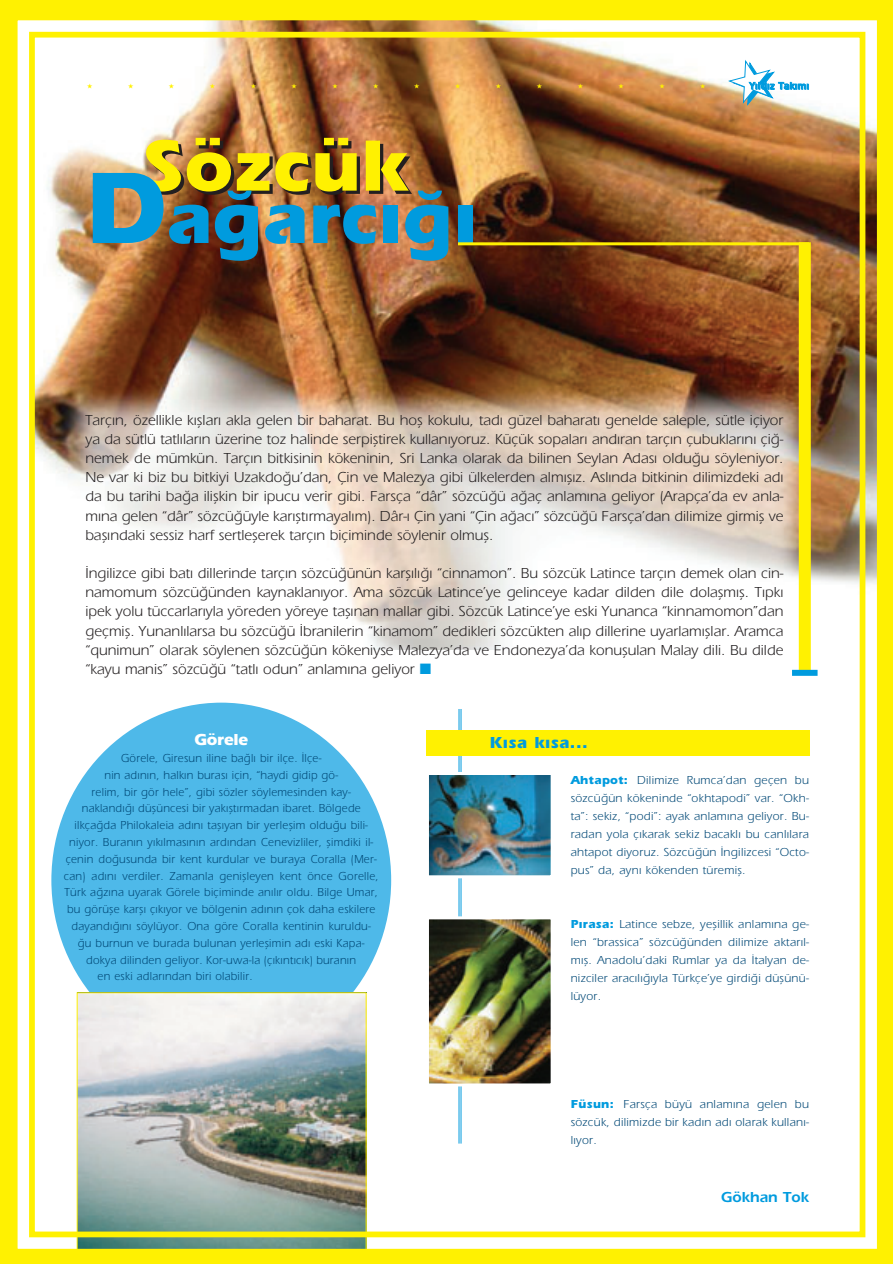
<style>
.page{position:relative;width:893px;height:1264px;background:#fff}
.page>*{position:absolute;margin:0;border:0;box-sizing:border-box;transform-origin:0 0}
.t1{font:700 75px "Eras";color:#009bde}
.t2{font:700 75px "Eras";color:#fff101}
.t3{font:700 16.5px "Eras";color:#009bde}
.t4{font:700 16.5px "Eras";letter-spacing:-.015em;color:#fff}
.t5{font:15px/19.2px "Eras";color:#231f20;text-align:justify}
.t6{font:15px "Eras Demi";color:#009bde}
.t7{font:12px "Eras";letter-spacing:.02em;color:#004876;scale:.95 1}
.t8{font:12px/18px "Eras";letter-spacing:.02em;color:#004876;text-align:justify}
.t9{font:500 9.6px "Eras";color:#009bde}
.s1{font-size:105px}
.s2{color:#fff}
.s3{color:#009bde}
.s4{font-weight:700;color:#009bde}
</style>
<div class="page">
<img style="left:6px;top:7px;width:879px;height:1250px">
<div style="left:29px;top:32px;width:835px;height:1205px;border:6px solid #fff101"></div>
<div style="left:798px;top:242px;width:12px;height:431px;background:#fff101"></div>
<div style="left:791px;top:670px;width:26px;height:6px;background:#009bde"></div>
<hr style="left:457px;top:242px;width:351px;height:3px;background:#fff101">
<div style="left:0;top:0;width:6px;height:1264px;background:#fff101"></div>
<div style="left:0;top:1257px;width:892px;height:7px;background:#fff101"></div>
<div style="left:885px;top:0;width:7px;height:1264px;background:#fff101"></div>
<div style="left:0;top:0;width:892px;height:7px;background:#fff101"></div>
<svg style="left:87px;top:83px;width:5px;height:5px"></svg>
<svg style="left:128px;top:83px;width:5px;height:5px"></svg>
<svg style="left:169px;top:83px;width:5px;height:5px"></svg>
<svg style="left:210px;top:83px;width:5px;height:5px"></svg>
<svg style="left:250px;top:83px;width:6px;height:5px"></svg>
<svg style="left:291px;top:83px;width:5px;height:5px"></svg>
<svg style="left:332px;top:83px;width:5px;height:5px"></svg>
<svg style="left:373px;top:83px;width:5px;height:5px"></svg>
<svg style="left:414px;top:83px;width:5px;height:5px"></svg>
<svg style="left:455px;top:83px;width:5px;height:5px"></svg>
<svg style="left:495px;top:83px;width:6px;height:5px"></svg>
<svg style="left:536px;top:83px;width:5px;height:5px"></svg>
<svg style="left:577px;top:83px;width:5px;height:5px"></svg>
<svg style="left:618px;top:83px;width:5px;height:5px"></svg>
<svg style="left:659px;top:83px;width:5px;height:5px"></svg>
<svg style="left:700px;top:83px;width:5px;height:5px"></svg>
<svg style="left:725px;top:56px;width:54px;height:50px"></svg>
<h1 class="t2" style="left:141px;top:138px;width:268px">Sözcük</h1>
<h1 class="t1" style="left:85px;top:190px;width:393px"><span class="s1">D</span>a¤arc›¤›</h1>
<p class="t9" style="left:749px;top:82px;width:60px">Y<span class="s2">›l</span>d<span class="s2">›</span>z Tak<span class="s2">›</span>m<span class="s2">›</span></p>
<p class="t5" style="left:85px;top:411px;width:699px">Tarç›n, özellikle k›fllar› akla gelen bir baharat. Bu hofl kokulu, tad› güzel baharat› genelde saleple, sütle içiyor ya da sütlü tatl›lar›n üzerine toz halinde serpifltirek kullan›yoruz. Küçük sopalar› and›ran tarç›n çubuklar›n› çi¤- nemek de mümkün. Tarç›n bitkisinin kökeninin, Sri Lanka olarak da bilinen Seylan Adas› oldu¤u söyleniyor.<br>Ne var ki biz bu bitkiyi Uzakdo¤u’dan, Çin ve Malezya gibi ülkelerden alm›fl›z. Asl›nda bitkinin dilimizdeki ad› da bu tarihi ba¤a iliflkin bir ipucu verir gibi. Farsça “dâr” sözcü¤ü a¤aç anlam›na geliyor (Arapça’da ev anla&shy;m›na gelen “dâr” sözcü¤üyle kar›flt›rmayal›m). Dâr-› Çin yani “Çin a¤ac›” sözcü¤ü Farsça’dan dilimize girmifl ve bafl›ndaki sessiz harf sertleflerek tarç›n biçiminde söylenir olmufl.</p>
<p class="t5" style="left:85px;top:565px;width:699px">‹ngilizce gibi bat› dillerinde tarç›n sözcü¤ünün karfl›l›¤› “cinnamon”. Bu sözcük Latince tarç›n demek olan cin&shy;namomum sözcü¤ünden kaynaklan›yor. Ama sözcük Latince’ye gelinceye kadar dilden dile dolaflm›fl. T›pk› ipek yolu tüccarlar›yla yöreden yöreye tafl›nan mallar gibi. Sözcük Latince’ye eski Yunanca “kinnamomon”dan geçmifl. Yunanl›larsa bu sözcü¤ü ‹branilerin “kinamom” dedikleri sözcükten al›p dillerine uyarlam›fllar. Aramca “qunimun” olarak söylenen sözcü¤ün kökeniyse Malezya’da ve Endonezya’da konuflulan Malay dili. Bu dilde “kayu manis” sözcü¤ü “tatl› odun” anlam›na geliyor <span class="s3">■</span></p>
<p class="t4" style="left:194px;top:733px;width:55px">Görele</p>
<p class="t7" style="left:121px;top:753px;width:212px">Görele, Giresun iline ba¤l› bir ilçe. ‹lçe-</p>
<p class="t7" style="left:104px;top:770px;width:247px">nin ad›n›n, halk›n buras› için, “haydi gidip gö-</p>
<p class="t7" style="left:92px;top:787px;width:274px">relim, bir gör hele”, gibi sözler söylemesinden kay-</p>
<p class="t7" style="left:82px;top:804px;width:295px">nakland›¤› düflüncesi bir yak›flt›rmadan ibaret. Bölgede</p>
<p class="t7" style="left:74px;top:820px;width:310px">ilkça¤da Philokaleia ad›n› tafl›yan bir yerleflim oldu¤u bili-</p>
<p class="t7" style="left:69px;top:837px;width:321px">niyor. Buran›n y›k›lmas›n›n ard›ndan Cenevizliler, flimdiki il-</p>
<p class="t7" style="left:66px;top:854px;width:329px">çenin do¤usunda bir kent kurdular ve buraya Coralla (Mer-</p>
<p class="t7" style="left:64px;top:871px;width:333px">can) ad›n› verdiler. Zamanla geniflleyen kent önce Gorelle,</p>
<p class="t7" style="left:64px;top:888px;width:331px">Türk a¤z›na uyarak Görele biçiminde an›l›r oldu. Bilge Umar,</p>
<p class="t7" style="left:67px;top:904px;width:326px">bu görüfle karfl› ç›k›yor ve bölgenin ad›n›n çok daha eskilere</p>
<p class="t7" style="left:72px;top:921px;width:316px">dayand›¤›n› söylüyor. Ona göre Coralla kentinin kuruldu-</p>
<p class="t7" style="left:78px;top:938px;width:303px">¤u burnun ve burada bulunan yerleflimin ad› eski Kapa-</p>
<p class="t7" style="left:86px;top:955px;width:285px">dokya dilinden geliyor. Kor-uwa-la (ç›k›nt›c›k) buran›n</p>
<p class="t7" style="left:97px;top:972px;width:165px">en eski adlar›ndan biri olabilir.</p>
<p class="t3" style="left:489px;top:736px;width:99px">K›sa k›sa...</p>
<p class="t8" style="left:570px;top:772px;width:240px"><span class="s4">Ahtapot:</span> Dilimize Rumca’dan geçen bu sözcü¤ün kökeninde “okhtapodi” var. “Okh&shy;ta”: sekiz, “podi”: ayak anlam›na geliyor. Bu&shy;radan yola ç›karak sekiz bacakl› bu canl›lara ahtapot diyoruz. Sözcü¤ün ‹ngilizcesi “Octo&shy;pus” da, ayn› kökenden türemifl.</p>
<p class="t8" style="left:570px;top:916px;width:240px"><span class="s4">P›rasa:</span> Latince sebze, yeflillik anlam›na ge&shy;len “brassica” sözcü¤ünden dilimize aktar›l&shy;m›fl. Anadolu’daki Rumlar ya da ‹talyan de&shy;nizciler arac›l›¤›yla Türkçe’ye girdi¤i düflünü&shy;lüyor.</p>
<p class="t8" style="left:570px;top:1096px;width:240px"><span class="s4">Füsun:</span> Farsça büyü anlam›na gelen bu sözcük, dilimizde bir kad›n ad› olarak kullan›- l›yor.</p>
<p class="t6" style="left:720px;top:1191px;width:89px">Gökhan Tok</p>
</div>
